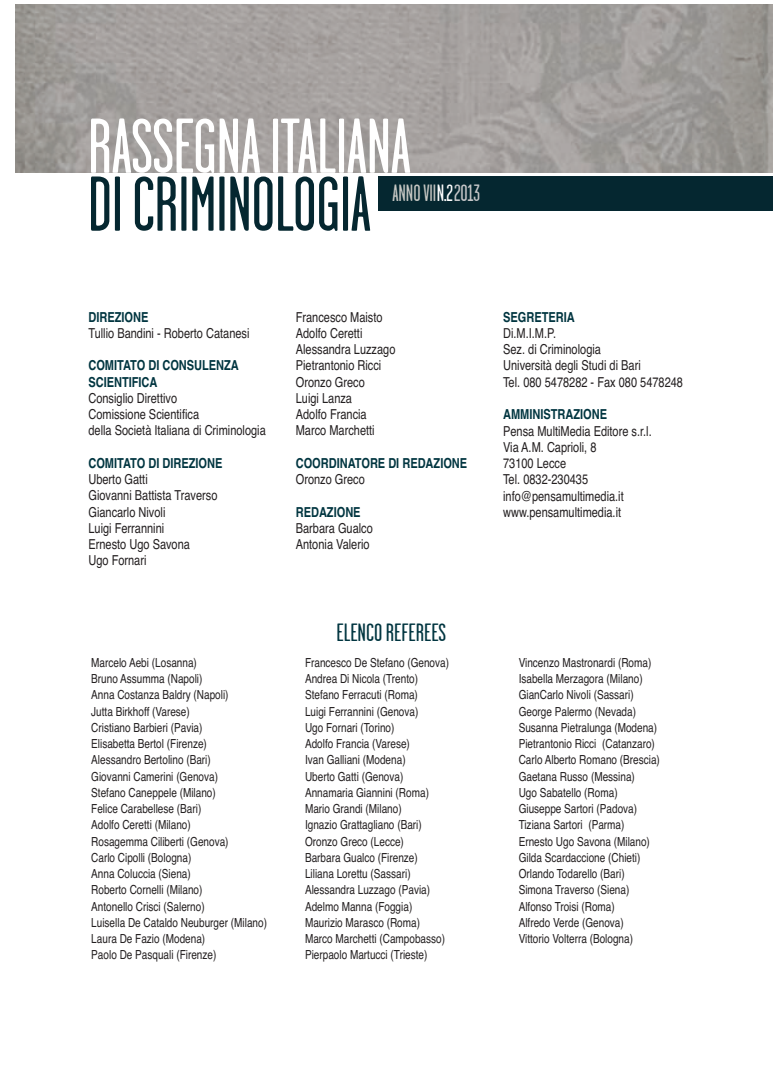
<style>
.page{position:relative;width:780px;height:1088px;background:#fff}
.page>*{position:absolute;margin:0;border:0;box-sizing:border-box;transform-origin:0 0}
.t1{font:25px "Garage Gothic";color:#013540;scale:1.1 1}
.t2{font:23.62px "Garage Gothic";color:#c5c6c2}
.t3{font:13.75px/16.2px "Helvetica";color:#231f20;scale:.8 1}
.t4{font:700 13.75px/16.2px "Helvetica";color:#013540;scale:.8 1}
.t5{font:12.5px/16.2px "Helvetica";color:#231f20;scale:.8 1}
.s1{color:#fff}
.s2{color:#c5c6c8}
</style>
<div class="page">
<img style="left:16px;top:4px;width:756px;height:168px">
<div style="left:378px;top:176px;width:394px;height:34px;background:#052730"></div>
<svg style="left:91px;top:118px;width:319px;height:113px"></svg>
<h2 class="t2" style="left:392px;top:179px;width:89px">ANNO VII<span class="s1">N.2</span><span class="s2">2013</span></h2>
<p class="t4" style="left:88px;top:309px;width:76px">DIREZIONE</p>
<p class="t3" style="left:88px;top:325px;width:203px">Tullio Bandini - Roberto Catanesi</p>
<p class="t4" style="left:88px;top:357px;width:189px">COMITATO DI CONSULENZA<br>SCIENTIFICA</p>
<p class="t3" style="left:88px;top:390px;width:223px">Consiglio Direttivo<br>Comissione Scien tifica<br>della Società Italiana di Criminologia</p>
<p class="t4" style="left:88px;top:455px;width:169px">COMITATO DI DIREZIONE</p>
<p class="t3" style="left:88px;top:471px;width:163px">Uberto Gatti<br>Giovanni Battista Traverso<br>Giancarlo Nivoli<br>Luigi Ferrannini<br>Ernesto Ugo Savona<br>Ugo Fornari</p>
<p class="t3" style="left:296px;top:309px;width:126px">Francesco Maisto<br>Adolfo Ceretti<br>Alessandra Luzzago<br>Pietrantonio Ricci<br>Oronzo Greco<br>Luigi Lanza<br>Adolfo Francia<br>Marco Marchetti</p>
<p class="t4" style="left:296px;top:455px;width:216px">COORDINATORE DI REDAZIONE</p>
<p class="t3" style="left:296px;top:471px;width:88px">Oronzo Greco</p>
<p class="t4" style="left:296px;top:504px;width:82px">REDAZIONE</p>
<p class="t3" style="left:296px;top:520px;width:98px">Barbara Gualco<br>Antonia Valerio</p>
<h1 class="t1" style="left:336px;top:618px;width:101px">ELENCO REFEREES</h1>
<p class="t4" style="left:503px;top:309px;width:91px">SEGRETERIA</p>
<p class="t3" style="left:503px;top:325px;width:226px">Di.M.I.M.P.<br>Sez. di Criminologia<br>Università degli Studi di Bari<br>Tel. 080 5478282 - Fax 080 5478248</p>
<p class="t4" style="left:503px;top:406px;width:131px">AMMINISTRAZIONE</p>
<p class="t3" style="left:503px;top:423px;width:187px">Pensa MultiMedia Editore s.r.l.<br>Via A.M. Caprioli, 8<br>73100 Lecce<br>Tel. 0832-230435 info@pensamultimedia.it www.pensamultimedia.it</p>
<p class="t5" style="left:91px;top:654px;width:221px">Marcelo Aebi (Losanna)<br>Bruno Assumma (Napoli)<br>Anna Costanza Baldry (Napoli)<br>Jutta Birkhoff (Varese)<br>Cristiano Barbieri (Pavia)<br>Elisabetta Bertol (Firenze)<br>Alessandro Bertolino (Bari)<br>Giovanni Camerini (Genova)<br>Stefano Caneppele (Milano)<br>Felice Carabellese (Bari)<br>Adolfo Ceretti (Milano)<br>Rosagemma Ciliberti (Genova)<br>Carlo Cipolli (Bologna)<br>Anna Coluccia (Siena)<br>Roberto Cornelli (Milano)<br>Antonello Crisci (Salerno)<br>Luisella De Cataldo Neuburger (Milano)<br>Laura De Fazio (Modena)<br>Paolo De Pasquali (Firenze)</p>
<p class="t5" style="left:305px;top:654px;width:181px">Francesco De Stefano (Genova)<br>Andrea Di Nicola (Trento)<br>Stefano Ferracuti (Roma)<br>Luigi Ferrannini (Genova)<br>Ugo Fornari (Torino)<br>Adolfo Francia (Varese)<br>Ivan Galliani (Modena)<br>Uberto Gatti (Genova)<br>Annamaria Giannini (Roma)<br>Mario Grandi (Milano)<br>Ignazio Grattagliano (Bari)<br>Oronzo Greco (Lecce)<br>Barbara Gualco (Firenze)<br>Liliana Lorettu (Sassari)<br>Alessandra Luzzago (Pavia)<br>Adelmo Manna (Foggia)<br>Maurizio Marasco (Roma)<br>Marco Marchetti (Campobasso)<br>Pierpaolo Martucci (Trieste)</p>
<p class="t5" style="left:518px;top:654px;width:178px">Vincenzo Mastronardi (Roma)<br>Isabella Merzagora (Milano)<br>GianCarlo Nivoli (Sassari)<br>George Palermo (Nevada)<br>Susanna Pietralunga (Modena)<br>Pietrantonio Ricci (Catanzaro)<br>Carlo Alberto Romano (Brescia)<br>Gaetana Russo (Messina)<br>Ugo Sabatello (Roma)<br>Giuseppe Sartori (Padova)<br>Tiziana Sartori (Parma)<br>Ernesto Ugo Savona (Milano)<br>Gilda Scardaccione (Chieti)<br>Orlando Todarello (Bari)<br>Simona Traverso (Siena)<br>Alfonso Troisi (Roma)<br>Alfredo Verde (Genova)<br>Vittorio Volterra (Bologna)</p>
</div>
